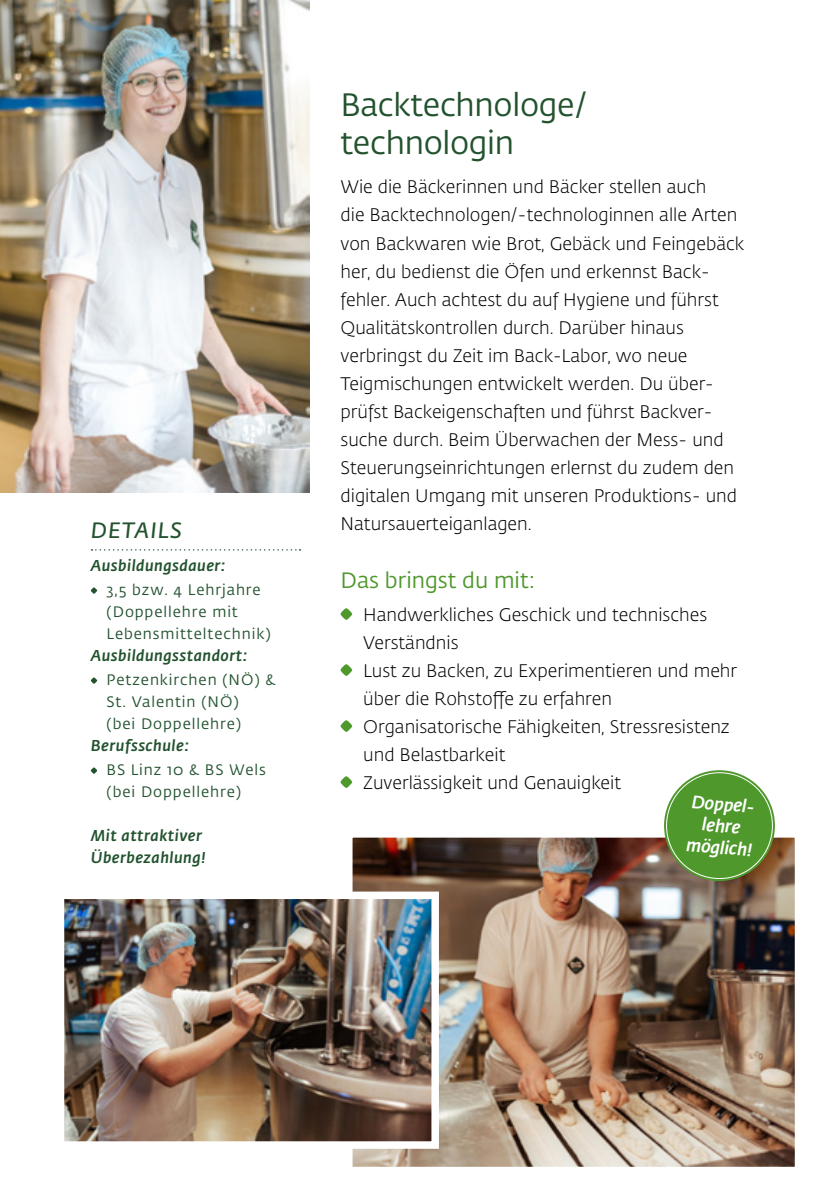
<style>
.page{position:relative;width:840px;height:1191px;background:#fff}
.page>*{position:absolute;margin:0;border:0;box-sizing:border-box;transform-origin:0 0}
.t1{font:32px/38.4px "Fedra Sans Pro";letter-spacing:-.01em;color:#22522e}
.t2{font:22px "Fedra Sans Pro";color:#4f982c}
.t3{font:italic 600 22px "Fedra Sans Pro";letter-spacing:.05em;color:#22522e}
.t4{font:300 18px/28px "Fedra Sans Pro";color:#000}
.t5{font:italic 500 18px/21.6px "Fedra Sans Pro";color:#fff;text-align:center}
.t6{font:italic 500 15.6px/22px "Fedra Sans Pro";letter-spacing:.03em;color:#22522e}
.t7{font:15px/22px "Fedra Sans Pro";letter-spacing:.06em;color:#22522e}
</style>
<div class="page">
<svg style="left:340px;top:608px;width:12px;height:12px"></svg>
<svg style="left:340px;top:664px;width:12px;height:12px"></svg>
<svg style="left:340px;top:720px;width:12px;height:12px"></svg>
<svg style="left:340px;top:776px;width:12px;height:12px"></svg>
<svg style="left:91px;top:549px;width:209px;height:1px"></svg>
<svg style="left:91px;top:587px;width:6px;height:7px"></svg>
<svg style="left:91px;top:677px;width:6px;height:7px"></svg>
<svg style="left:91px;top:767px;width:6px;height:7px"></svg>
<img style="left:353px;top:838px;width:440px;height:327px">
<div style="left:340px;top:825px;width:466px;height:353px;border:12px solid #fff"></div>
<img style="left:0;top:0;width:309px;height:492px">
<img style="left:66px;top:900px;width:363px;height:239px">
<div style="left:57px;top:891px;width:381px;height:257px;border:8px solid #fff"></div>
<svg style="left:663px;top:770px;width:111px;height:111px"></svg>
<div style="left:666px;top:772px;width:106px;height:106px;background:#4f982c;border-radius:50%"></div>
<p class="t3" style="left:91px;top:514px;width:92px">DETAILS</p>
<p class="t6" style="left:91px;top:554px;width:136px">Ausbildungsdauer:</p>
<p class="t7" style="left:106px;top:578px;width:165px">3,5 bzw. 4 Lehrjahre (Doppellehre mit<br>Lebensmitteltechnik)</p>
<p class="t6" style="left:91px;top:644px;width:158px">Ausbildungsstandort:</p>
<p class="t7" style="left:106px;top:668px;width:170px">Petzenkirchen (NÖ) &amp;<br>St. Valentin (NÖ)<br>(bei Doppellehre)</p>
<p class="t6" style="left:91px;top:734px;width:100px">Berufsschule:</p>
<p class="t7" style="left:106px;top:758px;width:161px">BS Linz 10 &amp; BS Wels (bei Doppellehre)</p>
<p class="t6" style="left:91px;top:824px;width:117px">Mit attraktiver<br>Überbezahlung!</p>
<h1 class="t1" style="left:340px;top:84px;width:249px">Backtechnologe/ technologin</h1>
<p class="t4" style="left:340px;top:173px;width:405px">Wie die Bäckerinnen und Bäcker stellen auch<br>die Backtechnologen/-technologinnen alle Arten von Backwaren wie Brot, Gebäck und Feingebäck her, du bedienst die Öfen und erkennst Back&shy;fehler. Auch achtest du auf Hygiene und führst Qualitätskontrollen durch. Darüber hinaus verbringst du Zeit im Back-Labor, wo neue Teigmischungen entwickelt werden. Du über&shy;prüfst Backeigenschaften und führst Backver&shy;suche durch. Beim Überwachen der Mess- und Steuerungseinrichtungen erlernst du zudem den digitalen Umgang mit unseren Produktions- und Natursauerteiganlagen.</p>
<p class="t2" style="left:340px;top:564px;width:196px">Das bringst du mit:</p>
<p class="t4" style="left:363px;top:600px;width:375px">Handwerkliches Geschick und technisches Verständnis<br>Lust zu Backen, zu Experimentieren und mehr über die Rohstoffe zu erfahren Organisatorische Fähigkeiten, Stressresistenz und Belastbarkeit<br>Zuverlässigkeit und Genauigkeit</p>
<p class="t5" style="left:690px;top:789px;width:68px;rotate:5deg">Doppel&shy;lehre möglich!</p>
</div>
